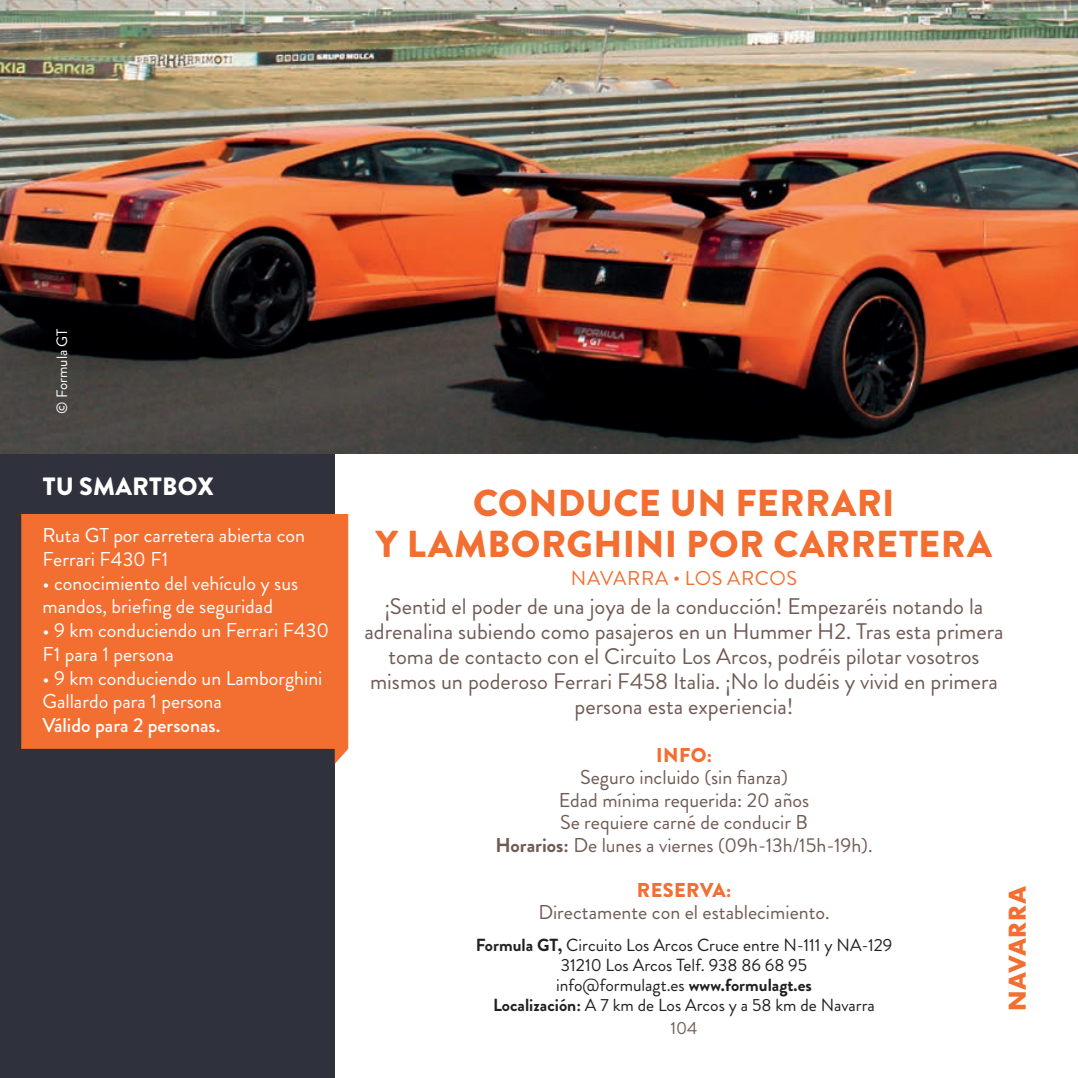
<style>
.page{position:relative;width:1078px;height:1078px;background:#fff}
.page>*{position:absolute;margin:0;border:0;box-sizing:border-box;transform-origin:0 0}
.t1{font:900 37.5px/41px "Brandon Grotesque";letter-spacing:.015em;color:#f36e31;text-align:center}
.t2{font:900 25px "Brandon Grotesque";letter-spacing:.01em;color:#fff}
.t3{font:22.5px/25px "Brandon Grotesque";color:#705b54;text-align:center}
.t4{font:700 22.5px "Futura";letter-spacing:.015em;color:#f36e31}
.t5{font:20px/23.8px "Brandon Grotesque";color:#fff}
.t6{font:20px/22.5px "Brandon Grotesque";color:#705b54;text-align:center}
.t7{font:500 20px "Brandon Grotesque";color:#fff}
.t8{font:20px "Brandon Grotesque";letter-spacing:.035em;color:#f36e31}
.t9{font:900 20px "Brandon Grotesque";letter-spacing:.02em;color:#f36e31}
.t10{font:17.5px/20px "Brandon Grotesque";color:#231f20;text-align:center}
.t11{font:17.5px "Brandon Grotesque";color:#705b54}
.t12{font:15px "Brandon Grotesque";color:#fff}
.s1{font-weight:700}
</style>
<div class="page">
<div style="left:0;top:454px;width:334px;height:623px;background:#2f313c"></div>
<div style="left:21px;top:514px;width:327px;height:249px;background:#f36e31"></div>
<img style="left:0;top:0;width:1077px;height:454px">
<p class="t12" style="left:52px;top:414px;width:87px;rotate:-90deg">© Formula GT</p>
<p class="t2" style="left:43px;top:468px;width:173px">TU SMARTBOX</p>
<p class="t5" style="left:43px;top:523px;width:264px">Ruta GT por carretera abierta con<br>Ferrari F430 F1</p>
<p class="t5" style="left:43px;top:571px;width:257px">• conocimiento del vehículo y sus mandos, briefing de seguridad</p>
<p class="t5" style="left:43px;top:618px;width:288px">• 9 km conduciendo un Ferrari F430<br>F1 para 1 persona</p>
<p class="t5" style="left:43px;top:666px;width:281px">• 9 km conduciendo un Lamborghini<br>Gallardo para 1 persona</p>
<p class="t7" style="left:43px;top:711px;width:179px">Válido para 2 personas.</p>
<h1 class="t1" style="left:375px;top:483px;width:617px">CONDUCE UN FERRARI<br>Y LAMBORGHINI POR CARRETERA</h1>
<p class="t8" style="left:570px;top:564px;width:227px">NAVARRA • LOS ARCOS</p>
<p class="t3" style="left:364px;top:594px;width:640px">¡Sentid el poder de una joya de la conducción! Empezaréis notando la adrenalina subiendo como pasajeros en un Hummer H2. Tras esta primera toma de contacto con el Circuito Los Arcos, podréis pilotar vosotros mismos un poderoso Ferrari F458 Italia. ¡No lo dudéis y vivid en primera persona esta experiencia!</p>
<p class="t9" style="left:656px;top:740px;width:57px">INFO:</p>
<p class="t6" style="left:495px;top:766px;width:378px">Seguro incluido (sin fianza)<br>Edad mínima requerida: 20 años<br>Se requiere carné de conducir B<br><span class="s1">Horarios:</span> De lunes a viernes (09h-13h/15h-19h).</p>
<p class="t9" style="left:636px;top:875px;width:96px">RESERVA:</p>
<p class="t6" style="left:538px;top:901px;width:293px">Directamente con el establecimiento.</p>
<p class="t4" style="left:1000px;top:1010px;width:126px;rotate:-90deg">NAVARRA</p>
<p class="t10" style="left:475px;top:934px;width:418px"><span class="s1">Formula GT,</span> Circuito Los Arcos Cruce entre N-111 y NA-129<br>31210 Los Arcos Telf. 938 86 68 95<br>info@formulagt.es <span class="s1">www.formulagt.es<br>Localización:</span> A 7 km de Los Arcos y a 58 km de Navarra</p>
<p class="t11" style="left:670px;top:1015px;width:28px">104</p>
</div>
